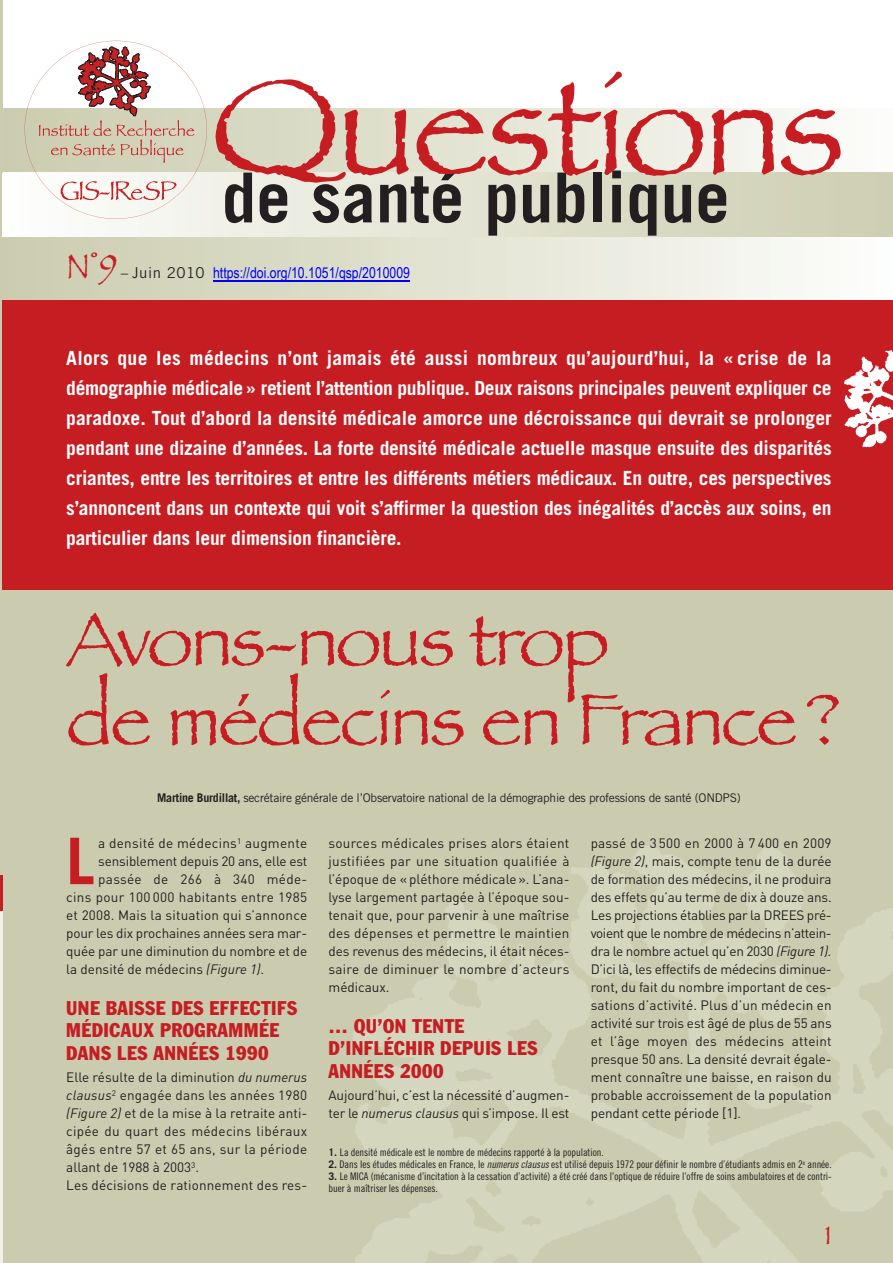
<style>
.page{position:relative;width:893px;height:1263px;background:#fff}
.page>*{position:absolute;margin:0;border:0;box-sizing:border-box;transform-origin:0 0}
.t1{font:142.5px "Papyrus";letter-spacing:-.025em;color:#c61d23}
.t2{font:76.5px/79.5px "Papyrus";letter-spacing:-.035em;color:#c61d23}
.t3{font:700 69px "Trade Gothic LT Std";color:#231f20}
.t4{font:700 64.35px "Trade Gothic LT Std";color:#c61d23}
.t5{font:36px "Papyrus";color:#c61d23}
.t6{font:27px "Papyrus";color:#c61d23}
.t7{font:700 19.5px/30px "Trade Gothic LT Std";letter-spacing:-.01em;color:#fff;text-align:justify}
.t8{font:condensed 19.5px/22.5px "Franklin Gothic Std";letter-spacing:.025em;color:#c61d23}
.t9{font:15px "Arial Narrow";color:#00f}
.t10{font:15px "Trade Gothic LT Std";letter-spacing:.03em;color:#231f20}
.t11{font:13.5px/18px "DIN";color:#231f20}
.t12{font:13.5px "DIN";letter-spacing:.02em;color:#231f20}
.t13{font:12px "Trade Gothic LT Std";letter-spacing:-.02em;color:#231f20}
.t14{font:10.5px/12px "Trade Gothic LT Std Cn 18";letter-spacing:-.005em;color:#231f20}
.s1{font-weight:700}
.s2{font-style:italic}
.s3{font-family:"Trade Gothic LT Std";font-weight:700}
.s4{font-family:"Trade Gothic LT Std Cn 18 Obl"}
</style>
<div class="page">
<hr style="left:0;top:0;width:2px;height:1263px;background:#cbccaf">
<div style="left:2px;top:300px;width:891px;height:963px;background:#cbccaf"></div>
<img style="left:353px;top:846px;width:540px;height:417px">
<svg style="left:2px;top:109px;width:891px;height:64px"></svg>
<div style="left:2px;top:236px;width:891px;height:64px;background:linear-gradient(to right,#cacbad,#fcfdfb)"></div>
<div style="left:2px;top:173px;width:891px;height:63px;background:linear-gradient(to right,#fdfefc,#cccdb0)"></div>
<div style="left:2px;top:300px;width:891px;height:289px;background:#c61d23"></div>
<img style="left:844px;top:350px;width:49px;height:98px">
<svg style="left:25px;top:41px;width:182px;height:178px"></svg>
<hr style="left:0;top:883px;width:2px;height:380px;background:#f0f0e7">
<hr style="left:0;top:875px;width:2px;height:36px;background:#c61d23">
<hr style="left:213px;top:280px;width:197px;height:1px;background:#00f">
<h3 class="t5" style="left:66px;top:245px;width:53px">N°9</h3>
<p class="t10" style="left:121px;top:267px;width:86px">– Juin 2010</p>
<h1 class="t1" style="left:211px;top:40px;width:636px">Questions</h1>
<h3 class="t3" style="left:222px;top:173px;width:509px">de santé publique</h3>
<p class="t9" style="left:213px;top:262px;width:198px">https://doi.org/10.1051/qsp/2010009</p>
<p class="t7" style="left:66px;top:345px;width:767px">Alors que les médecins n’ont jamais été aussi nombreux qu’aujourd’hui, la « crise de la démographie médicale» retient l’attention publique. Deux raisons principales peuvent expliquer ce paradoxe. Tout d’abord la densité médicale amorce une décroissance qui devrait se prolonger pendant une dizaine d’années. La forte densité médicale actuelle masque ensuite des disparités criantes, entre les territoires et entre les différents métiers médicaux. En outre, ces perspectives s’annoncent dans un contexte qui voit s’affirmer la question des inégalités d’accès aux soins, en particulier dans leur dimension financière.</p>
<h2 class="t2" style="left:66px;top:599px;width:777px">Avons-nous trop<br>de médecins en France?</h2>
<p class="t13" style="left:157px;top:793px;width:585px"><span class="s1">Martine Burdillat,</span> secrétaire générale de l’Observatoire national de la démographie des professions de santé (ONDPS)</p>
<p class="t11" style="left:328px;top:836px;width:242px;text-align:justify">sources médicales prises alors étaient justifiées par une situation qualifiée à l’époque de « pléthore médicale ». L’ana&shy;lyse largement partagée à l’époque sou&shy;tenait que, pour parvenir à une maîtrise des dépenses et permettre le maintien des revenus des médecins, il était néces&shy;saire de diminuer le nombre d’acteurs médicaux.</p>
<h3 class="t8" style="left:328px;top:1015px;width:211px">… QU’ON TENTE<br>D’INFLÉCHIR DEPUIS LES<br>ANNÉES 2000</h3>
<p class="t11" style="left:328px;top:1088px;width:242px">Aujourd’hui, c’est la nécessité d’augmen&shy;ter le <span class="s2">numerus clausus</span> qui s’impose. Il est</p>
<p class="t14" style="left:328px;top:1147px;width:277px"><span class="s3">1.</span> La densité médicale est le nombre de médecins rapporté à la population.</p>
<p class="t14" style="left:328px;top:1159px;width:505px"><span class="s3">2.</span> Dans les études médicales en France, le <span class="s4">numerus clausus</span> est utilisé depuis 1972 pour définir le nombre d’étudiants admis en 2<sup>e</sup> année.</p>
<p class="t14" style="left:328px;top:1171px;width:505px"><span class="s3">3.</span> Le MICA (mécanisme d’incitation à la cessation d’activité) a été créé dans l’optique de réduire l’offre de soins ambulatoires et de contri&shy;buer à maîtriser les dépenses.</p>
<h3 class="t4" style="left:66px;top:838px;width:30px">L</h3>
<p class="t12" style="left:98px;top:838px;width:210px">a densité de médecins<sup>1</sup> augmente</p>
<p class="t11" style="left:591px;top:836px;width:242px;text-align:justify">passé de 3 500 en 2000 à 7 400 en 2009 <span class="s2">(Figure 2)</span>, mais, compte tenu de la durée de formation des médecins, il ne produira des effets qu’au terme de dix à douze ans.<br>Les projections établies par la DREES pré&shy;voient que le nombre de médecins n’attein&shy;dra le nombre actuel qu’en 2030 <span class="s2">(Figure 1).<br></span>D’ici là, les effectifs de médecins diminue&shy;ront, du fait du nombre important de ces&shy;sations d’activité. Plus d’un médecin en activité sur trois est âgé de plus de 55 ans et l’âge moyen des médecins atteint presque 50 ans. La densité devrait égale&shy;ment connaître une baisse, en raison du probable accroissement de la population pendant cette période [1].</p>
<p class="t11" style="left:98px;top:854px;width:210px">sensiblement depuis 20 ans, elle est</p>
<p class="t12" style="left:98px;top:874px;width:210px">passée de 266 à 340 méde-</p>
<p class="t12" style="left:66px;top:892px;width:242px">cins pour 100 000 habitants entre 1985</p>
<p class="t11" style="left:66px;top:908px;width:242px">et 2008. Mais la situation qui s’annonce</p>
<p class="t11" style="left:66px;top:926px;width:242px">pour les dix prochaines années sera mar-</p>
<p class="t11" style="left:66px;top:944px;width:242px">quée par une diminution du nombre et de</p>
<p class="t11" style="left:66px;top:962px;width:199px">la densité de médecins <span class="s2">(Figure 1)</span>.</p>
<h3 class="t8" style="left:66px;top:997px;width:232px">UNE BAISSE DES EFFECTIFS<br>MÉDICAUX PROGRAMMÉE<br>DANS LES ANNÉES 1990</h3>
<p class="t11" style="left:66px;top:1070px;width:242px">Elle résulte de la diminution <span class="s2">du numerus clausus</span><sup>2</sup> engagée dans les années 1980 <span class="s2">(Figure 2)</span> et de la mise à la retraite anti&shy;cipée du quart des médecins libéraux âgés entre 57 et 65 ans, sur la période allant de 1988 à 2003<sup>3</sup>.<br>Les décisions de rationnement des res-</p>
<h3 class="t6" style="left:825px;top:1219px;width:8px">1</h3>
</div>
